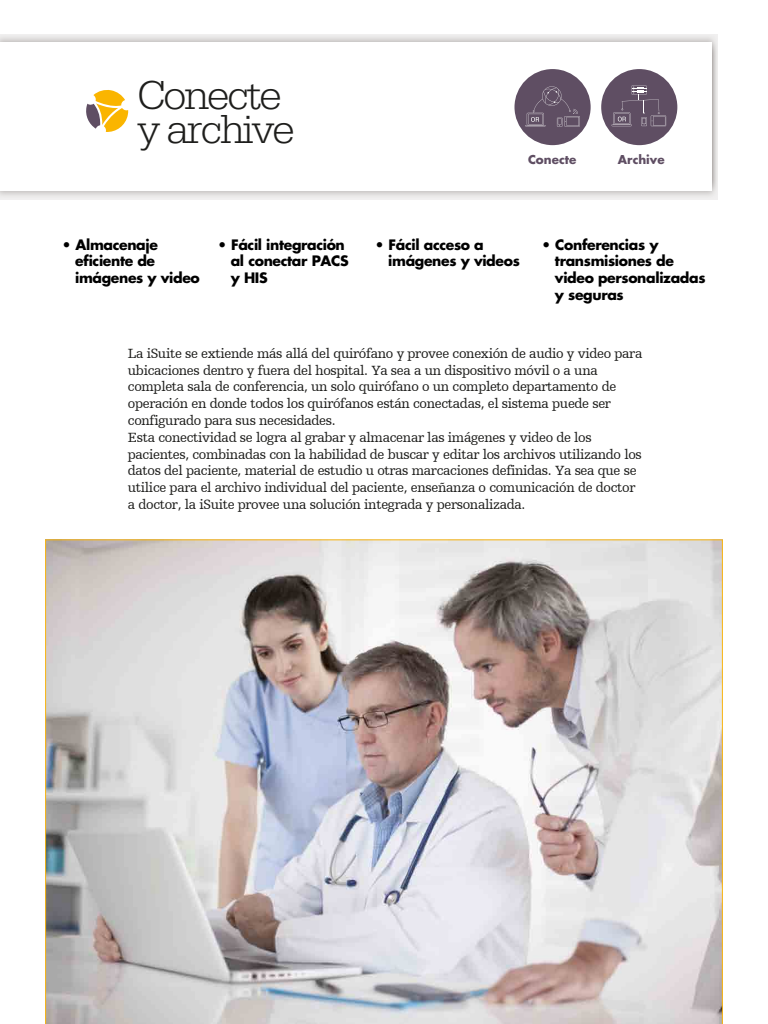
<style>
.page{position:relative;width:768px;height:1024px;background:#fff}
.page>*{position:absolute;margin:0;border:0;box-sizing:border-box;transform-origin:0 0}
.t1{font:300 42px/33.9px "URW Egyptienne TOT";letter-spacing:-.05em;color:#1e1e1c}
.t2{font:14px/16.8px "Humanist Slabserif 712 BT";letter-spacing:-.025em;color:#1d1d1b}
.t3{font:700 14px/16.8px "Futura Std";letter-spacing:-.025em;color:#000}
.t4{font:700 11.9px "Futura Std";color:#5f4e63}
</style>
<div class="page">
<img style="left:0;top:35px;width:717px;height:164px">
<div style="left:0;top:42px;width:711px;height:149px;background:#fff"></div>
<img style="left:45px;top:539px;width:677px;height:485px">
<svg style="left:86px;top:90px;width:42px;height:42px"></svg>
<div style="left:601px;top:69px;width:76px;height:76px;background:#5f4e63;border-radius:50%"></div>
<svg style="left:611px;top:86px;width:55px;height:40px"></svg>
<div style="left:514px;top:69px;width:76px;height:76px;background:#5f4e63;border-radius:50%"></div>
<svg style="left:525px;top:86px;width:54px;height:41px"></svg>
<h1 class="t1" style="left:137px;top:78px;width:159px">Conecte y archive</h1>
<p class="t4" style="left:528px;top:151px;width:50px">Conecte</p>
<p class="t4" style="left:618px;top:151px;width:48px">Archive</p>
<p class="t3" style="left:75px;top:236px;width:126px;text-indent:-13px">• Almacenaje eficiente de imágenes y video</p>
<p class="t3" style="left:231px;top:236px;width:119px;text-indent:-13px">• Fácil integración al conectar PACS y HIS</p>
<p class="t3" style="left:388px;top:236px;width:133px;text-indent:-13px">• Fácil acceso a imágenes y videos</p>
<p class="t3" style="left:555px;top:236px;width:152px;text-indent:-13px">• Conferencias y transmisiones de video personalizadas y seguras</p>
<p class="t2" style="left:128px;top:345px;width:516px">La iSuite se extiende más allá del quirófano y provee conexión de audio y video para ubicaciones dentro y fuera del hospital. Ya sea a un dispositivo móvil o a una completa sala de conferencia, un solo quirófano o un completo departamento de operación en donde todos los quirófanos están conectadas, el sistema puede ser configurado para sus necesidades.<br>Esta conectividad se logra al grabar y almacenar las imágenes y video de los pacientes, combinadas con la habilidad de buscar y editar los archivos utilizando los datos del paciente, material de estudio u otras marcaciones definidas. Ya sea que se utilice para el archivo individual del paciente, enseñanza o comunicación de doctor a doctor, la iSuite provee una solución integrada y personalizada.</p>
</div>
